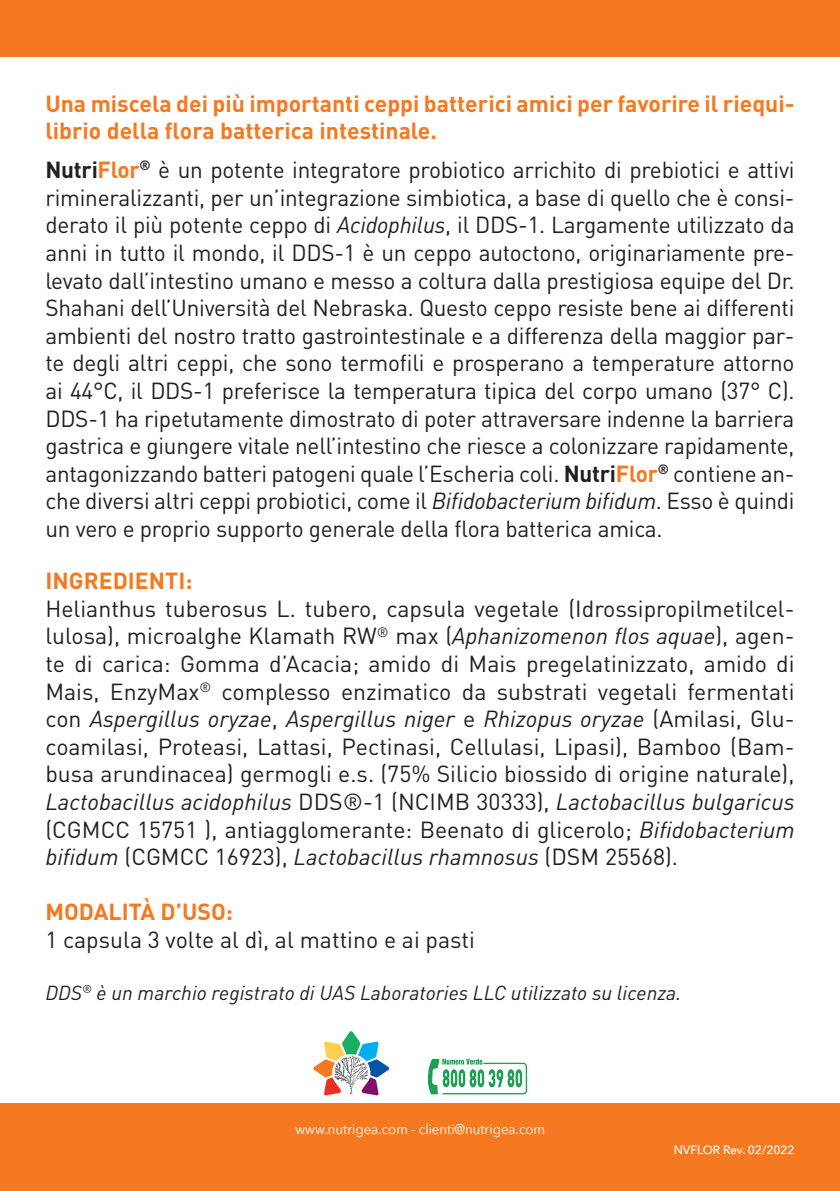
<style>
.page{position:relative;width:840px;height:1191px;background:#fff}
.page>*{position:absolute;margin:0;border:0;box-sizing:border-box;transform-origin:0 0}
.t1{font:23px/27.6px "DIN";letter-spacing:-.005em;color:#231f20;text-align:justify}
.t2{font:700 23px/27.6px "DIN";color:#f47921}
.t3{font:italic 20px "DIN";color:#231f20}
.t4{font:14px "Avenir Next";color:#fff;scale:.94 1}
.t5{font:500 12px "Avenir Next";letter-spacing:-.01em;color:#fff}
.s1{font-weight:700}
.s2{font-weight:700;color:#f47921}
.s3{font-style:italic}
</style>
<div class="page">
<div style="left:0;top:0;width:839px;height:57px;background:#f47921"></div>
<div style="left:0;top:1103px;width:839px;height:88px;background:#f47921"></div>
<svg style="left:313px;top:1031px;width:76px;height:64px"></svg>
<svg style="left:427px;top:1058px;width:100px;height:36px"></svg>
<p class="t2" style="left:45px;top:88px;width:750px">Una miscela dei più importanti ceppi batterici amici per favorire il riequi&shy;librio della flora batterica intestinale.</p>
<p class="t1" style="left:45px;top:156px;width:750px"><span class="s1">Nutri</span><span class="s2">Flor</span><sup>®</sup> è un potente integratore probiotico arrichito di prebiotici e attivi rimineralizzanti, per un’integrazione simbiotica, a base di quello che è consi&shy;derato il più potente ceppo di <span class="s3">Acidophilus</span>, il DDS-1. Largamente utilizzato da anni in tutto il mondo, il DDS-1 è un ceppo autoctono, originariamente pre&shy;levato dall’intestino umano e messo a coltura dalla prestigiosa equipe del Dr.<br>Shahani dell’Università del Nebraska. Questo ceppo resiste bene ai differenti ambienti del nostro tratto gastrointestinale e a differenza della maggior par&shy;te degli altri ceppi, che sono termofili e prosperano a temperature attorno ai 44°C, il DDS-1 preferisce la temperatura tipica del corpo umano (37° C).<br>DDS-1 ha ripetutamente dimostrato di poter attraversare indenne la barriera gastrica e giungere vitale nell’intestino che riesce a colonizzare rapidamente, antagonizzando batteri patogeni quale l’Escheria coli. <span class="s1">Nutri</span><span class="s2">Flor</span><sup>®</sup> contiene an&shy;che diversi altri ceppi probiotici, come il <span class="s3">Bifidobacterium bifidum</span>. Esso è quindi un vero e proprio supporto generale della flora batterica amica.</p>
<p class="t2" style="left:45px;top:566px;width:148px">INGREDIENTI:</p>
<p class="t1" style="left:45px;top:594px;width:750px">Helianthus tuberosus L. tubero, capsula vegetale (Idrossipropilmetilcel&shy;lulosa), microalghe Klamath RW<sup>®</sup> max (<span class="s3">Aphanizomenon flos aquae</span>), agen&shy;te di carica: Gomma d’Acacia; amido di Mais pregelatinizzato, amido di Mais, EnzyMax<sup>®</sup> complesso enzimatico da substrati vegetali fermentati con <span class="s3">Aspergillus oryzae</span>, <span class="s3">Aspergillus niger</span> e <span class="s3">Rhizopus oryzae</span> (Amilasi, Glu&shy;coamilasi, Proteasi, Lattasi, Pectinasi, Cellulasi, Lipasi), Bamboo (Bam&shy;busa arundinacea) germogli e.s. (75% Silicio biossido di origine naturale), <span class="s3">Lactobacillus acidophilus</span> DDS®-1 (NCIMB 30333), <span class="s3">Lactobacillus bulgaricus </span>(CGMCC 15751 ), antiagglomerante: Beenato di glicerolo; <span class="s3">Bifidobacterium bifidum</span> (CGMCC 16923), <span class="s3">Lactobacillus rhamnosus</span> (DSM 25568).</p>
<p class="t2" style="left:45px;top:897px;width:189px">MODALITÀ D’USO:</p>
<p class="t1" style="left:45px;top:925px;width:431px">1 capsula 3 volte al dì, al mattino e ai pasti</p>
<p class="t3" style="left:45px;top:980px;width:637px">DDS<sup>®</sup> è un marchio registrato di UAS Laboratories LLC utilizzato su licenza.</p>
<p class="t4" style="left:295px;top:1117px;width:267px">www.nutrigea.com - clienti@nutrigea.com</p>
<p class="t5" style="left:673px;top:1139px;width:122px">NVFLOR Rev. 02/2022</p>
</div>
